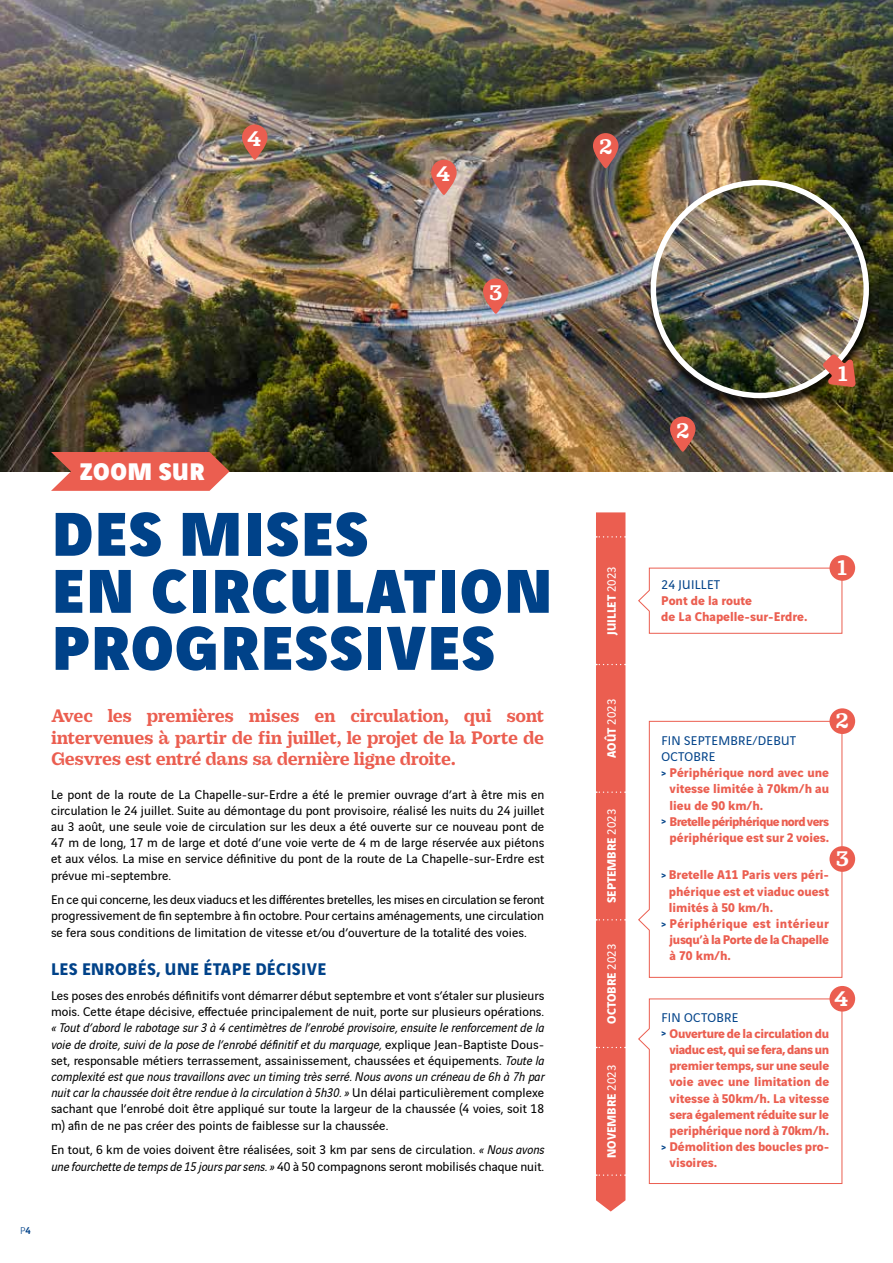
<style>
.page{position:relative;width:893px;height:1263px;background:#fff}
.page>*{position:absolute;margin:0;border:0;box-sizing:border-box;transform-origin:0 0}
.t1{font:900 66px/57px "Vinci Sans";letter-spacing:.02em;color:#004289}
.t2{font:900 25.65px "Vinci Sans";letter-spacing:.02em;color:#fff}
.t3{font:800 21px "Practical Serif";color:#fff}
.t4{font:800 18px/21.6px "Practical Serif";letter-spacing:-.02em;color:#eb5e50;text-align:justify}
.t5{font:700 18px "Vinci Sans";letter-spacing:.02em;color:#004289}
.t6{font:13.5px/16.2px "Vinci Sans";letter-spacing:.005em;color:#000;text-align:justify}
.t7{font:italic 13.5px/16.2px "Vinci Sans";letter-spacing:.005em;color:#000;text-align:justify}
.t8{font:700 13.5px/16.2px "Vinci Sans";color:#eb5e50}
.t9{font:700 13.5px "Vinci Sans";letter-spacing:-.025em;color:#eb5e50}
.t10{font:13.5px "Vinci Sans";letter-spacing:.02em;color:#004289}
.t11{font:700 13.5px "Vinci Sans";letter-spacing:-.045em;color:#eb5e50}
.t12{font:700 13.5px "Vinci Sans";letter-spacing:-.03em;color:#eb5e50}
.t13{font:700 13.5px "Vinci Sans";letter-spacing:.025em;color:#eb5e50}
.t14{font:700 12.9px "Vinci Sans";color:#fff}
.t15{font:300 10.5px "Vinci Sans";color:#004289}
.s1{font-style:normal}
.s2{font-style:italic}
.s3{font-weight:500}
.s4{font-weight:400}
.s5{font-size:10.5px;color:#004289}
</style>
<div class="page">
<img style="left:0;top:0;width:893px;height:471px">
<svg style="left:51px;top:452px;width:179px;height:39px;background:#e16456"></svg>
<svg style="left:638px;top:567px;width:205px;height:67px"></svg>
<svg style="left:638px;top:720px;width:205px;height:258px"></svg>
<svg style="left:638px;top:998px;width:205px;height:186px"></svg>
<div style="left:596px;top:512px;width:30px;height:699px;background:#eb5e50"></div>
<div style="left:829px;top:555px;width:26px;height:26px;background:#eb5e50;border-radius:50%"></div>
<div style="left:829px;top:846px;width:26px;height:26px;background:#eb5e50;border-radius:50%"></div>
<div style="left:829px;top:708px;width:26px;height:26px;background:#eb5e50;border-radius:50%"></div>
<div style="left:829px;top:986px;width:26px;height:25px;background:#eb5e50;border-radius:50%"></div>
<svg style="left:483px;top:279px;width:26px;height:35px"></svg>
<svg style="left:670px;top:416px;width:25px;height:36px"></svg>
<svg style="left:593px;top:133px;width:25px;height:35px"></svg>
<svg style="left:431px;top:160px;width:26px;height:35px"></svg>
<svg style="left:242px;top:125px;width:26px;height:35px"></svg>
<div style="left:646px;top:184px;width:228px;height:228px;background:#000;opacity:.75"></div>
<div style="left:651px;top:180px;width:218px;height:218px;background:#fff;border-radius:50%"></div>
<img style="left:656px;top:185px;width:207px;height:208px;border-radius:104px">
<svg style="left:823px;top:354px;width:33px;height:33px"></svg>
<h3 class="t3" style="left:247px;top:125px;width:16px">4</h3>
<h3 class="t3" style="left:436px;top:161px;width:16px">4</h3>
<h3 class="t3" style="left:489px;top:279px;width:15px">3</h3>
<h2 class="t2" style="left:80px;top:450px;width:127px">ZOOM SUR</h2>
<h1 class="t1" style="left:52px;top:498px;width:502px">DES MISES<br>EN CIRCULATION<br>PROGRESSIVES</h1>
<h3 class="t4" style="left:51px;top:705px;width:495px">Avec les premières mises en circulation, qui sont intervenues à partir de fin juillet, le projet de la Porte de Gesvres est entré dans sa dernière ligne droite.</h3>
<p class="t6" style="left:51px;top:785px;width:495px">Le pont de la route de La Chapelle-sur-Erdre a été le premier ouvrage d’art à être mis en circulation le 24 juillet. Suite au démontage du pont provisoire, réalisé les nuits du 24 juillet au 3 août, une seule voie de circulation sur les deux a été ouverte sur ce nouveau pont de 47 m de long, 17 m de large et doté d’une voie verte de 4 m de large réservée aux piétons et aux vélos. La mise en service définitive du pont de la route de La Chapelle-sur-Erdre est prévue mi-septembre.</p>
<p class="t6" style="left:51px;top:890px;width:495px">En ce qui concerne, les deux viaducs et les différentes bretelles, les mises en circulation se feront progressivement de fin septembre à fin octobre. Pour certains aménagements, une circulation se fera sous conditions de limitation de vitesse et/ou d’ouverture de la totalité des voies.</p>
<h3 class="t5" style="left:51px;top:955px;width:277px">LES ENROBÉS, UNE ÉTAPE DÉCISIVE</h3>
<p class="t6" style="left:51px;top:986px;width:495px">Les poses des enrobés définitifs vont démarrer début septembre et vont s’étaler sur plusieurs mois. Cette étape décisive, effectuée principalement de nuit, porte sur plusieurs opérations.</p>
<p class="t7" style="left:51px;top:1019px;width:495px">« Tout d’abord le rabotage sur 3 à 4 centimètres de l’enrobé provisoire, ensuite le renforcement de la voie de droite, suivi de la pose de l’enrobé définitif et du marquage, <span class="s1">explique Jean-Baptiste Dous&shy;set, responsable métiers terrassement, assainissement, chaussées et équipements.</span> Toute la complexité est que nous travaillons avec un timing très serré. Nous avons un créneau de 6h à 7h par nuit car la chaussée doit être rendue à la circulation à 5h30. » <span class="s1">Un délai particulièrement complexe sachant que l’enrobé doit être appliqué sur toute la largeur de la chaussée (4 voies, soit 18 m) afin de ne pas créer des points de faiblesse sur la chaussée.</span></p>
<p class="t6" style="left:51px;top:1140px;width:495px">En tout, 6 km de voies doivent être réalisées, soit 3 km par sens de circulation. <span class="s2">« Nous avons une fourchette de temps de 15 jours par sens. »</span> 40 à 50 compagnons seront mobilisés chaque nuit.</p>
<p class="t15" style="left:20px;top:1223px;width:12px">P<span class="s3">4</span></p>
<h3 class="t3" style="left:599px;top:134px;width:15px">2</h3>
<h3 class="t3" style="left:676px;top:417px;width:15px">2</h3>
<h3 class="t3" style="left:838px;top:361px;width:11px">1</h3>
<p class="t14" style="left:601px;top:635px;width:70px;rotate:-90deg">JUILLET <span class="s4">2023</span></p>
<p class="t14" style="left:601px;top:758px;width:61px;rotate:-90deg">AOÛT <span class="s4">2023</span></p>
<p class="t14" style="left:601px;top:903px;width:96px;rotate:-90deg">SEPTEMBRE <span class="s4">2023</span></p>
<p class="t14" style="left:601px;top:1023px;width:81px;rotate:-90deg">OCTOBRE <span class="s4">2023</span></p>
<p class="t14" style="left:601px;top:1158px;width:95px;rotate:-90deg">NOVEMBRE <span class="s4">2023</span></p>
<p class="t10" style="left:661px;top:574px;width:60px">24 JUILLET</p>
<p class="t8" style="left:661px;top:591px;width:148px">Pont de la route<br>de La Chapelle-sur-Erdre.</p>
<h3 class="t3" style="left:837px;top:555px;width:11px">1</h3>
<h3 class="t3" style="left:836px;top:708px;width:15px">2</h3>
<p class="t10" style="left:661px;top:730px;width:136px">FIN SEPTEMBRE/DEBUT</p>
<p class="t10" style="left:661px;top:746px;width:55px">OCTOBRE</p>
<p class="t8" style="left:661px;top:763px;width:169px"><span class="s5">&gt;</span> Périphérique nord avec une</p>
<p class="t8" style="left:670px;top:779px;width:161px">vitesse limitée à 70km/h au</p>
<p class="t8" style="left:670px;top:796px;width:95px">lieu de 90 km/h.</p>
<p class="t11" style="left:661px;top:811px;width:169px"><span class="s5">&gt;</span> Bretelle périphérique nord vers</p>
<p class="t8" style="left:670px;top:828px;width:161px">périphérique est sur 2 voies.</p>
<p class="t8" style="left:661px;top:865px;width:169px"><span class="s5">&gt;</span> Bretelle A11 Paris vers péri-</p>
<p class="t8" style="left:669px;top:882px;width:162px">phérique est et viaduc ouest</p>
<p class="t8" style="left:669px;top:898px;width:106px">limités à 50 km/h.</p>
<p class="t13" style="left:661px;top:913px;width:169px"><span class="s5">&gt;</span> Périphérique est intérieur</p>
<p class="t9" style="left:670px;top:929px;width:161px">jusqu’à la Porte de la Chapelle</p>
<p class="t8" style="left:670px;top:946px;width:63px">à 70 km/h.</p>
<h3 class="t3" style="left:836px;top:846px;width:15px">3</h3>
<h3 class="t3" style="left:834px;top:986px;width:16px">4</h3>
<p class="t10" style="left:661px;top:1007px;width:78px">FIN OCTOBRE</p>
<p class="t9" style="left:661px;top:1022px;width:169px"><span class="s5">&gt;</span> Ouverture de la circulation du</p>
<p class="t12" style="left:670px;top:1039px;width:161px">viaduc est, qui se fera, dans un</p>
<p class="t8" style="left:670px;top:1056px;width:161px">premier temps, sur une seule</p>
<p class="t8" style="left:670px;top:1072px;width:161px">voie avec une limitation de</p>
<p class="t8" style="left:670px;top:1088px;width:161px">vitesse à 50km/h. La vitesse</p>
<p class="t8" style="left:670px;top:1105px;width:161px">sera également réduite sur le</p>
<p class="t8" style="left:670px;top:1121px;width:161px">periphérique nord à 70km/h.</p>
<p class="t8" style="left:661px;top:1137px;width:170px"><span class="s5">&gt;</span> Démolition des boucles pro-</p>
<p class="t8" style="left:670px;top:1153px;width:49px">visoires.</p>
</div>
